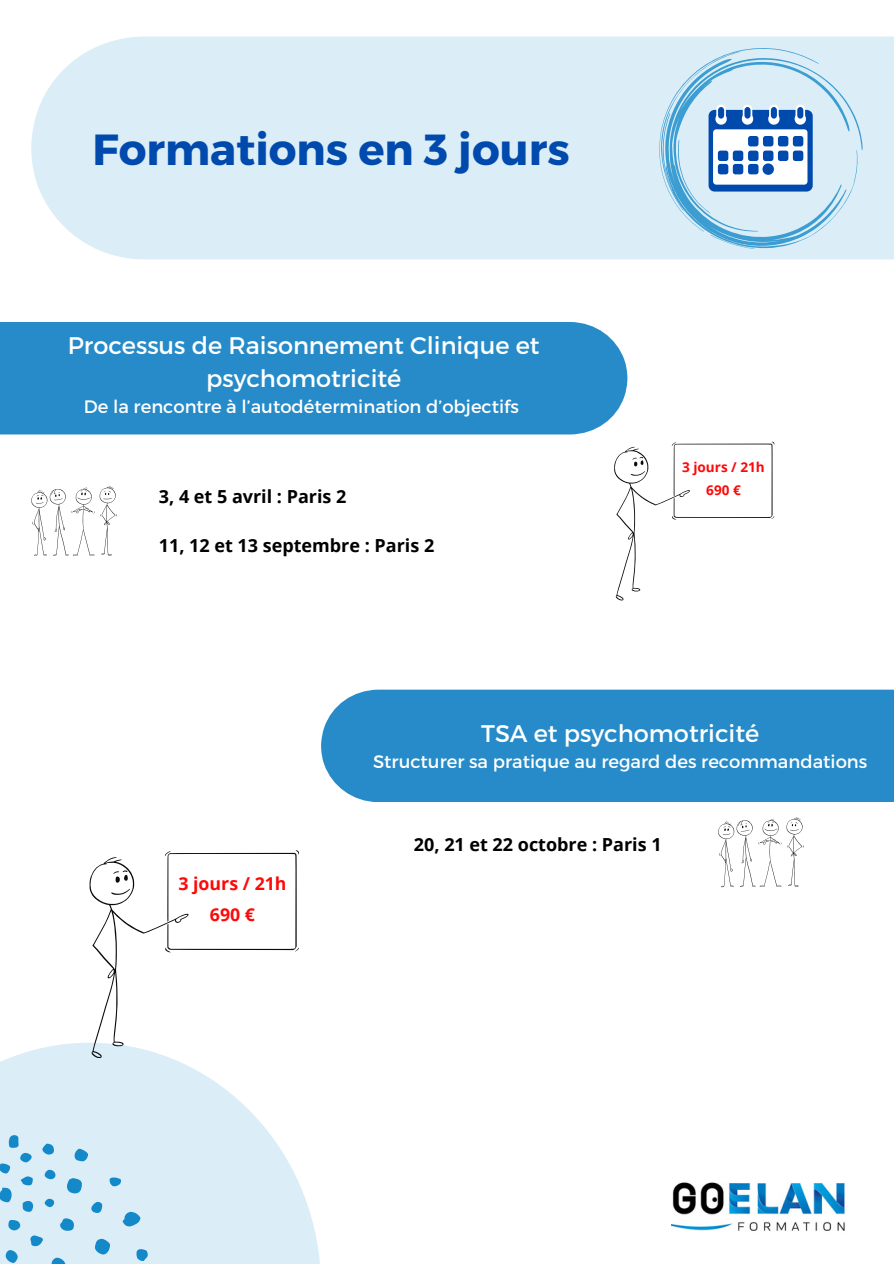
<style>
.page{position:relative;width:894px;height:1264px;background:#fff}
.page>*{position:absolute;margin:0;border:0;box-sizing:border-box;transform-origin:0 0}
.t1{font:700 43.5px "Montserrat";color:#004aad}
.t2{font:24px/32.7px "Montserrat";color:#fff;text-align:center}
.t3{font:18px "Montserrat";color:#fff}
.t4{font:700 18px "Open Sans";color:#000}
.t5{font:700 17.7px/30.2px "Open Sans";color:#ff0808;text-align:center}
.t6{font:700 13.5px "Open Sans";color:#ff0808}
</style>
<div class="page">
<svg style="left:614px;top:441px;width:160px;height:159px"></svg>
<svg style="left:0;top:1042px;width:320px;height:221px;fill:#dbedf6"></svg>
<svg style="left:67px;top:1178px;width:15px;height:15px"></svg>
<svg style="left:122px;top:1211px;width:19px;height:15px"></svg>
<svg style="left:95px;top:1238px;width:15px;height:16px"></svg>
<svg style="left:51px;top:1257px;width:15px;height:6px"></svg>
<svg style="left:60px;top:1217px;width:14px;height:13px"></svg>
<svg style="left:74px;top:1148px;width:14px;height:13px"></svg>
<svg style="left:6px;top:1249px;width:12px;height:13px"></svg>
<svg style="left:136px;top:1248px;width:11px;height:13px"></svg>
<svg style="left:8px;top:1219px;width:12px;height:11px"></svg>
<svg style="left:30px;top:1234px;width:14px;height:12px"></svg>
<svg style="left:42px;top:1143px;width:12px;height:11px"></svg>
<svg style="left:91px;top:1201px;width:11px;height:11px"></svg>
<svg style="left:109px;top:1177px;width:12px;height:10px"></svg>
<svg style="left:0;top:1135px;width:34px;height:77px;background:#aed6ec"></svg>
<svg style="left:44px;top:1169px;width:12px;height:10px"></svg>
<div style="left:45px;top:1198px;width:9px;height:9px;background:#1389c9;border-radius:4px"></div>
<div style="left:0;top:322px;width:627px;height:112px;background:#268bc8"></div>
<img style="left:671px;top:1182px;width:174px;height:49px">
<svg style="left:31px;top:486px;width:86px;height:70px"></svg>
<div style="left:321px;top:689px;width:572px;height:113px;background:#268bc8"></div>
<svg style="left:718px;top:817px;width:85px;height:70px"></svg>
<svg style="left:89px;top:850px;width:210px;height:208px"></svg>
<div style="left:32px;top:36px;width:861px;height:223px;background:#dbedf6"></div>
<svg style="left:658px;top:48px;width:204px;height:201px;background:#b5d4eb"></svg>
<p class="t1" style="left:93px;top:121px;width:478px">Formations en 3 jours</p>
<p class="t2" style="left:68px;top:328px;width:473px">Processus de Raisonnement Clinique et psychomotricité</p>
<p class="t3" style="left:84px;top:394px;width:436px">De la rencontre à l’autodétermination d’objectifs</p>
<h2 class="t4" style="left:159px;top:483px;width:189px">3, 4 et 5 avril : Paris 2</h2>
<p class="t4" style="left:159px;top:533px;width:277px">11, 12 et 13 septembre : Paris 2</p>
<h1 class="t6" style="left:682px;top:458px;width:84px">3 jours / 21h</h1>
<p class="t6" style="left:706px;top:481px;width:36px">690 €</p>
<h3 class="t2" style="left:481px;top:716px;width:279px">TSA et psychomotricité</h3>
<h3 class="t3" style="left:373px;top:749px;width:495px">Structurer sa pratique au regard des recommandations</h3>
<p class="t5" style="left:178px;top:868px;width:110px">3 jours / 21h<br>690 €</p>
<p class="t4" style="left:414px;top:831px;width:249px">20, 21 et 22 octobre : Paris 1</p>
</div>
